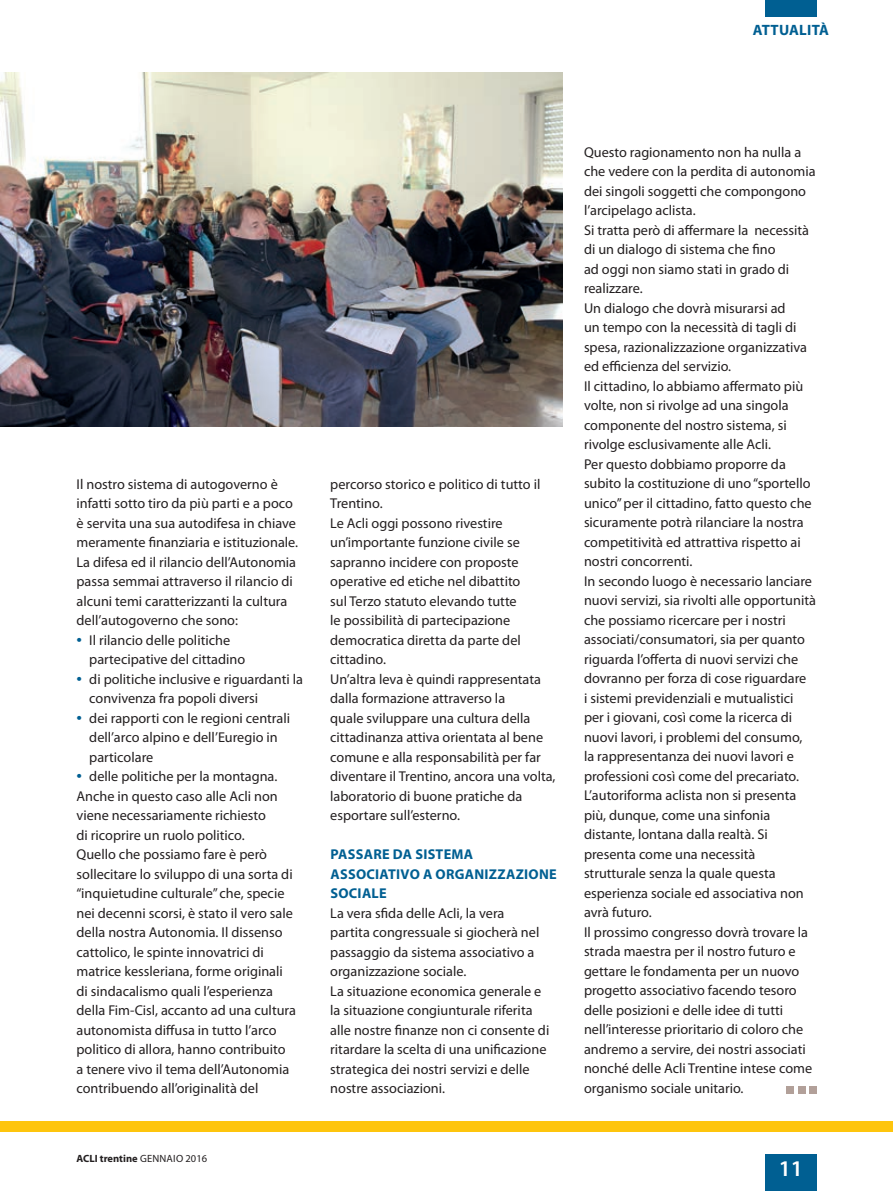
<style>
.page{position:relative;width:893px;height:1191px;background:#fff}
.page>*{position:absolute;margin:0;border:0;box-sizing:border-box;transform-origin:0 0}
.t1{font:600 22.5px "Myriad Pro";color:#fff}
.t2{font:700 15px "Myriad Pro";letter-spacing:.02em;color:#005f92}
.t3{font:14.25px/19.5px "Myriad Pro";color:#231f20}
.t4{font:700 14.25px/19.5px "Myriad Pro";letter-spacing:.02em;color:#005f92}
.t5{font:700 10.5px "Myriad Pro";color:#231f20}
.s1{font-family:"Dax";font-weight:700;color:#005f92}
.s2{font-weight:400}
</style>
<div class="page">
<div style="left:765px;top:1154px;width:51px;height:37px;background:#005f92"></div>
<div style="left:765px;top:0;width:51px;height:17px;background:#005f92"></div>
<div style="left:0;top:1121px;width:893px;height:11px;background:#fec50d"></div>
<img style="left:0;top:72px;width:563px;height:355px">
<div style="left:809px;top:1086px;width:7px;height:7px;background:#b2a099"></div>
<div style="left:798px;top:1086px;width:7px;height:7px;background:#b2a099"></div>
<div style="left:787px;top:1086px;width:7px;height:7px;background:#b2a099"></div>
<p class="t2" style="left:753px;top:20px;width:78px">ATTUALITÀ</p>
<p class="t3" style="left:77px;top:474px;width:223px">Il nostro sistema di autogoverno è infatti sotto tiro da più parti e a poco è servita una sua autodifesa in chiave meramente finanziaria e istituzionale.<br>La difesa ed il rilancio dell’Autonomia passa semmai attraverso il rilancio di alcuni temi caratterizzanti la cultura dell’autogoverno che sono:</p>
<p class="t3" style="left:89px;top:630px;width:157px;text-indent:-13px"><span class="s1">•</span> Il rilancio delle politiche partecipative del cittadino</p>
<p class="t3" style="left:89px;top:669px;width:215px;text-indent:-13px"><span class="s1">•</span> di politiche inclusive e riguardanti la convivenza fra popoli diversi</p>
<p class="t3" style="left:89px;top:708px;width:202px;text-indent:-13px"><span class="s1">•</span> dei rapporti con le regioni centrali dell’arco alpino e dell’Euregio in particolare</p>
<p class="t3" style="left:77px;top:766px;width:221px"><span class="s1">•</span> delle politiche per la montagna.<br>Anche in questo caso alle Acli non viene necessariamente richiesto<br>di ricoprire un ruolo politico.<br>Quello che possiamo fare è però sollecitare lo sviluppo di una sorta di “inquietudine culturale” che, specie nei decenni scorsi, è stato il vero sale della nostra Autonomia. Il dissenso cattolico, le spinte innovatrici di matrice kessleriana, forme originali di sindacalismo quali l’esperienza della Fim-Cisl, accanto ad una cultura autonomista diffusa in tutto l’arco politico di allora, hanno contribuito<br>a tenere vivo il tema dell’Autonomia contribuendo all’originalità del</p>
<p class="t5" style="left:77px;top:1151px;width:132px">ACLI trentine <span class="s2">GENNAIO 2016</span></p>
<p class="t3" style="left:330px;top:474px;width:227px">percorso storico e politico di tutto il<br>Trentino.<br>Le Acli oggi possono rivestire un’importante funzione civile se sapranno incidere con proposte operative ed etiche nel dibattito<br>sul Terzo statuto elevando tutte<br>le possibilità di partecipazione democratica diretta da parte del cittadino.<br>Un’altra leva è quindi rappresentata dalla formazione attraverso la<br>quale sviluppare una cultura della cittadinanza attiva orientata al bene comune e alla responsabilità per far diventare il Trentino, ancora una volta, laboratorio di buone pratiche da esportare sull’esterno.</p>
<p class="t4" style="left:330px;top:844px;width:228px">PASSARE DA SISTEMA<br>ASSOCIATIVO A ORGANIZZAZIONE<br>SOCIALE</p>
<p class="t3" style="left:330px;top:902px;width:221px">La vera sfida delle Acli, la vera<br>partita congressuale si giocherà nel passaggio da sistema associativo a organizzazione sociale.<br>La situazione economica generale e la situazione congiunturale riferita alle nostre finanze non ci consente di ritardare la scelta di una unificazione strategica dei nostri servizi e delle nostre associazioni.</p>
<p class="t3" style="left:584px;top:142px;width:233px">Questo ragionamento non ha nulla a che vedere con la perdita di autonomia dei singoli soggetti che compongono l’arcipelago aclista.<br>Si tratta però di affermare la necessità di un dialogo di sistema che fino<br>ad oggi non siamo stati in grado di realizzare.<br>Un dialogo che dovrà misurarsi ad<br>un tempo con la necessità di tagli di spesa, razionalizzazione organizzativa ed efficienza del servizio.<br>Il cittadino, lo abbiamo affermato più volte, non si rivolge ad una singola componente del nostro sistema, si rivolge esclusivamente alle Acli.<br>Per questo dobbiamo proporre da subito la costituzione di uno “sportello unico” per il cittadino, fatto questo che sicuramente potrà rilanciare la nostra competitività ed attrattiva rispetto ai nostri concorrenti.<br>In secondo luogo è necessario lanciare nuovi servizi, sia rivolti alle opportunità che possiamo ricercare per i nostri associati/consumatori, sia per quanto riguarda l’offerta di nuovi servizi che dovranno per forza di cose riguardare<br>i sistemi previdenziali e mutualistici per i giovani, così come la ricerca di nuovi lavori, i problemi del consumo, la rappresentanza dei nuovi lavori e professioni così come del precariato.<br>L’autoriforma aclista non si presenta più, dunque, come una sinfonia distante, lontana dalla realtà. Si presenta come una necessità strutturale senza la quale questa esperienza sociale ed associativa non avrà futuro.<br>Il prossimo congresso dovrà trovare la strada maestra per il nostro futuro e gettare le fondamenta per un nuovo progetto associativo facendo tesoro delle posizioni e delle idee di tutti nell’interesse prioritario di coloro che andremo a servire, dei nostri associati nonché delle Acli Trentine intese come organismo sociale unitario.</p>
<h1 class="t1" style="left:779px;top:1154px;width:26px">11</h1>
</div>
